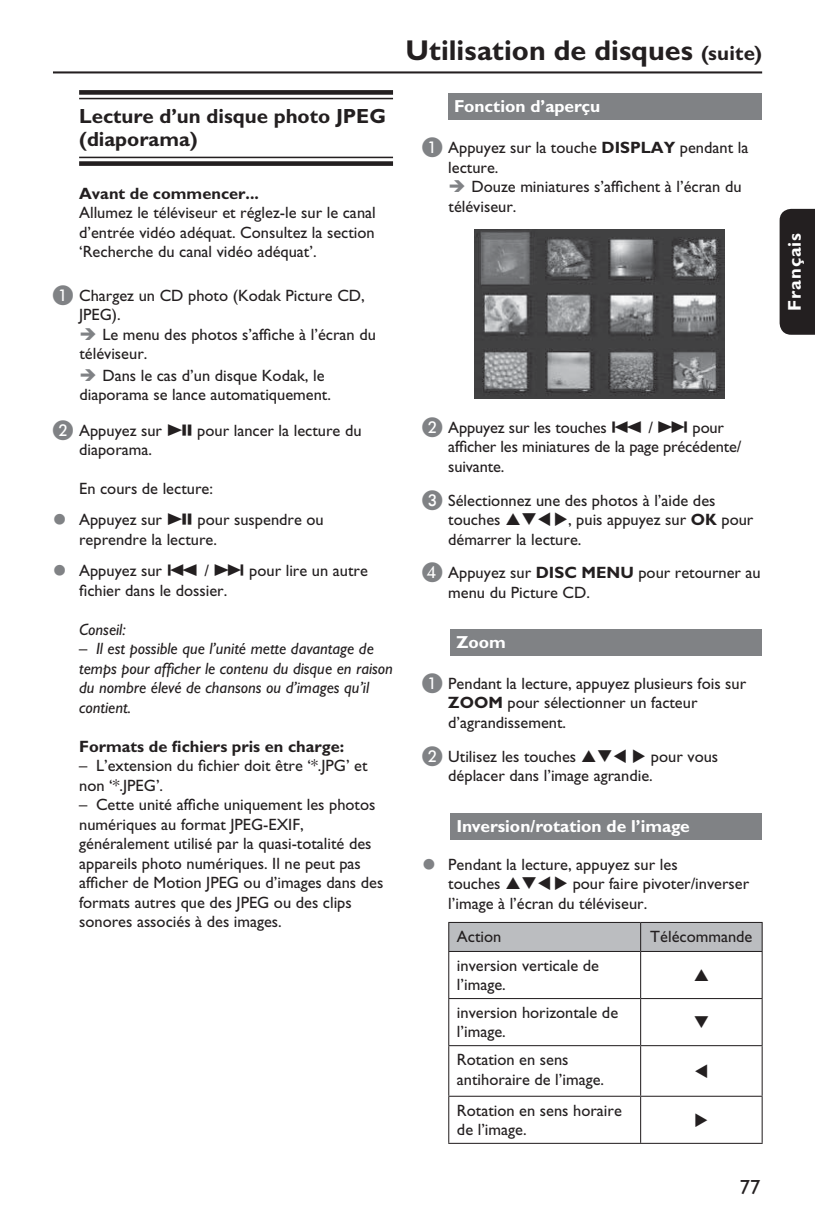
<style>
.page{position:relative;width:815px;height:1224px;background:#fff}
.page>*{position:absolute;margin:0;border:0;box-sizing:border-box;transform-origin:0 0}
.t1{font:700 28.8px "Gill Sans Std";color:#231f20}
.t2{font:700 20.6px/23.6px "Gill Sans Std";color:#231f20}
.t3{font:20.6px "Gill Sans Std";color:#231f20}
.t4{font:700 18.4px "Gill Sans Std";letter-spacing:.05em;color:#fff}
.t5{font:700 17.4px "Gill Sans Std";color:#fff}
.t6{font:16.4px/19.4px "Gill Sans Std";color:#231f20}
.t7{font:italic 16.4px/19.4px "Gill Sans Std";color:#231f20}
.t8{font:700 16.4px "Gill Sans Std";color:#231f20}
.s1{font-family:"Philips Pi Roman";font-size:20.6px;color:#808285}
.s2{font-family:"Sony PS Common"}
.s3{font-size:20.6px}
.s4{font-weight:700}
</style>
<div class="page">
<div style="left:780px;top:209px;width:35px;height:126px;background:#231f20"></div>
<hr style="left:53px;top:71px;width:709px;height:2px;background:#231f20">
<div style="left:79px;top:90px;width:314px;height:5px;background:#231f20"></div>
<hr style="left:79px;top:98px;width:314px;height:1px;background:#231f20">
<hr style="left:79px;top:157px;width:314px;height:1px;background:#231f20">
<div style="left:79px;top:161px;width:314px;height:5px;background:#231f20"></div>
<div style="left:448px;top:93px;width:314px;height:26px;background:#808285"></div>
<img style="left:474px;top:230px;width:250px;height:168px">
<div style="left:451px;top:629px;width:311px;height:27px;background:#808285"></div>
<div style="left:451px;top:812px;width:311px;height:27px;background:#808285"></div>
<hr style="left:448px;top:921px;width:193px;height:1px;background:#231f20">
<hr style="left:641px;top:921px;width:122px;height:1px;background:#231f20">
<div style="left:448px;top:922px;width:315px;height:28px;background:#bbbdc0"></div>
<hr style="left:448px;top:950px;width:193px;height:1px;background:#231f20">
<hr style="left:448px;top:951px;width:1px;height:47px;background:#231f20">
<hr style="left:641px;top:950px;width:122px;height:1px;background:#231f20">
<hr style="left:640px;top:951px;width:1px;height:47px;background:#231f20">
<hr style="left:762px;top:951px;width:1px;height:47px;background:#231f20">
<hr style="left:448px;top:998px;width:193px;height:1px;background:#231f20">
<hr style="left:448px;top:999px;width:1px;height:46px;background:#231f20">
<hr style="left:641px;top:998px;width:122px;height:1px;background:#231f20">
<hr style="left:640px;top:999px;width:1px;height:46px;background:#231f20">
<hr style="left:762px;top:999px;width:1px;height:46px;background:#231f20">
<hr style="left:448px;top:1045px;width:193px;height:1px;background:#231f20">
<hr style="left:448px;top:1046px;width:1px;height:49px;background:#231f20">
<hr style="left:641px;top:1045px;width:122px;height:1px;background:#231f20">
<hr style="left:640px;top:1046px;width:1px;height:49px;background:#231f20">
<hr style="left:762px;top:1046px;width:1px;height:49px;background:#231f20">
<hr style="left:448px;top:1095px;width:193px;height:1px;background:#231f20">
<hr style="left:448px;top:1096px;width:1px;height:46px;background:#231f20">
<hr style="left:641px;top:1095px;width:122px;height:1px;background:#231f20">
<hr style="left:640px;top:1096px;width:1px;height:46px;background:#231f20">
<hr style="left:762px;top:1096px;width:1px;height:46px;background:#231f20">
<hr style="left:448px;top:1142px;width:315px;height:1px;background:#231f20">
<p class="t2" style="left:79px;top:106px;width:308px">Lecture d’un disque photo JPEG (diaporama)</p>
<p class="t8" style="left:79px;top:187px;width:181px">Avant de commencer...</p>
<p class="t6" style="left:79px;top:205px;width:298px;text-align:justify">Allumez le téléviseur et réglez-le sur le canal d’entrée vidéo adéquat. Consultez la section ‘Recherche du canal vidéo adéquat’.</p>
<p class="t6" style="left:79px;top:287px;width:287px;text-indent:-26px"><span class="s1">A</span> Chargez un CD photo (Kodak Picture CD,<br>JPEG).</p>
<p class="t6" style="left:79px;top:326px;width:298px;text-indent:23px">Le menu des photos s’affiche à l’écran du téléviseur.</p>
<p class="t6" style="left:79px;top:367px;width:253px;text-indent:23px">Dans le cas d’un disque Kodak, le diaporama se lance automatiquement.</p>
<p class="t6" style="left:79px;top:422px;width:284px;text-indent:-26px"><span class="s1">B</span> Appuyez sur <span class="s2">u</span> pour lancer la lecture du diaporama.</p>
<p class="t6" style="left:79px;top:474px;width:246px;line-height:31.4px">En cours de lecture:<br>Appuyez sur <span class="s2">u</span> pour suspendre ou</p>
<p class="t6" style="left:79px;top:525px;width:290px;line-height:31.4px">reprendre la lecture.<br>Appuyez sur <span class="s2">.</span> / <span class="s2">&gt;</span> pour lire un autre</p>
<p class="t6" style="left:79px;top:582px;width:150px">fichier dans le dossier.</p>
<p class="t7" style="left:79px;top:621px;width:48px">Conseil:</p>
<p class="t7" style="left:79px;top:640px;width:315px">– Il est possible que l’unité mette davantage de temps pour afficher le contenu du disque en raison du nombre élevé de chansons ou d’images qu’il contient.</p>
<p class="t8" style="left:79px;top:740px;width:267px">Formats de fichiers pris en charge:</p>
<p class="t6" style="left:79px;top:757px;width:290px">– L’extension du fichier doit être ‘*.JPG’ et non ‘*.JPEG’.</p>
<p class="t6" style="left:79px;top:796px;width:306px">– Cette unité affiche uniquement les photos numériques au format JPEG-EXIF, généralement utilisé par la quasi-totalité des appareils photo numériques. Il ne peut pas afficher de Motion JPEG ou d’images dans des formats autres que des JPEG ou des clips sonores associés à des images.</p>
<h1 class="t1" style="left:405px;top:40px;width:358px">Utilisation de disques <span class="s3">(suite)</span></h1>
<p class="t5" style="left:454px;top:100px;width:148px">Fonction d’aperçu</p>
<p class="t6" style="left:448px;top:140px;width:302px;text-indent:-26px"><span class="s1">A</span> Appuyez sur la touche <span class="s4">DISPLAY</span> pendant la lecture.</p>
<p class="t6" style="left:449px;top:179px;width:295px;text-indent:23px">Douze miniatures s’affichent à l’écran du téléviseur.</p>
<p class="t6" style="left:448px;top:419px;width:295px;text-indent:-26px"><span class="s1">B</span> Appuyez sur les touches <span class="s2">.</span> / <span class="s2">&gt;</span> pour afficher les miniatures de la page précédente/ suivante.</p>
<p class="t6" style="left:448px;top:492px;width:269px;text-indent:-26px"><span class="s1">C</span> Sélectionnez une des photos à l’aide des touches</p>
<p class="t6" style="left:448px;top:511px;width:307px;text-indent:120px">, puis appuyez sur <span class="s4">OK</span> pour démarrer la lecture.</p>
<p class="t6" style="left:448px;top:565px;width:314px;text-indent:-26px"><span class="s1">D</span> Appuyez sur <span class="s4">DISC MENU</span> pour retourner au menu du Picture CD.</p>
<p class="t5" style="left:456px;top:636px;width:51px">Zoom</p>
<p class="t6" style="left:448px;top:675px;width:300px;text-indent:-26px"><span class="s1">A</span> Pendant la lecture, appuyez plusieurs fois sur<br><span class="s4">ZOOM</span> pour sélectionner un facteur d’agrandissement.</p>
<p class="t6" style="left:422px;top:748px;width:156px"><span class="s1">B</span> Utilisez les touches</p>
<p class="t6" style="left:448px;top:748px;width:271px;text-indent:203px">pour vous déplacer dans l’image agrandie.</p>
<p class="t5" style="left:456px;top:819px;width:235px">Inversion/rotation de l’image</p>
<p class="t6" style="left:448px;top:856px;width:231px">Pendant la lecture, appuyez sur les touches</p>
<p class="t6" style="left:448px;top:875px;width:303px;text-indent:124px">pour faire pivoter/inverser l’image à l’écran du téléviseur.</p>
<p class="t6" style="left:457px;top:928px;width:46px">Action</p>
<p class="t6" style="left:650px;top:928px;width:104px">Télécommande</p>
<p class="t6" style="left:457px;top:957px;width:144px">inversion verticale de l’image.</p>
<p class="t6" style="left:457px;top:1004px;width:163px">inversion horizontale de l’image.</p>
<p class="t6" style="left:457px;top:1051px;width:149px">Rotation en sens antihoraire de l’image.</p>
<p class="t6" style="left:457px;top:1102px;width:166px">Rotation en sens horaire de l’image.</p>
<p class="t3" style="left:740px;top:1179px;width:22px">77</p>
<p class="t4" style="left:788px;top:311px;width:79px;rotate:-90deg">Français</p>
</div>
